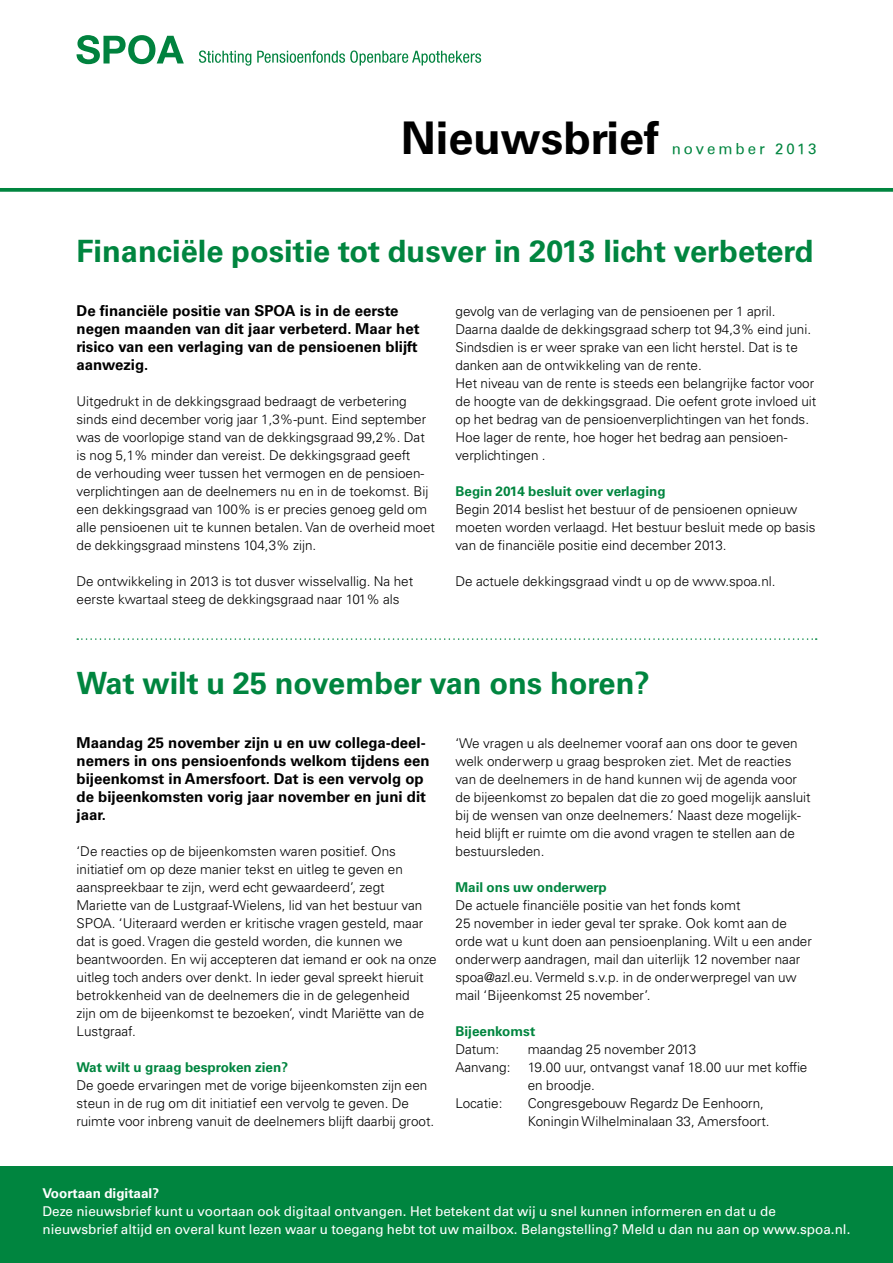
<style>
.page{position:relative;width:893px;height:1263px;background:#fff}
.page>*{position:absolute;margin:0;border:0;box-sizing:border-box;transform-origin:0 0}
.t1{font:700 45px "Univers LT Std";color:#000}
.t2{font:700 30.75px "Univers LT Std";color:#00853f}
.t3{font:700 15px/18px "Univers LT Std";color:#000}
.t4{font:15px "Univers";letter-spacing:.2em;color:#00853f}
.t5{font:300 13.5px/18px "Univers LT Std";color:#000}
.t6{font:13.5px/18px "Univers LT Std";color:#fff}
.t7{font:700 13.5px "Univers LT Std";color:#00853f}
.t8{font:700 13.5px "Univers LT Std";color:#fff}
</style>
<div class="page">
<svg style="left:77px;top:35px;width:107px;height:29px"></svg>
<svg style="left:199px;top:50px;width:52px;height:16px"></svg>
<svg style="left:257px;top:50px;width:224px;height:16px"></svg>
<svg style="left:0;top:188px;width:893px;height:4px;background:#108c4b"></svg>
<div style="left:0;top:1166px;width:893px;height:97px;background:#00853f"></div>
<svg style="left:77px;top:638px;width:740px;height:2px"></svg>
<h1 class="t1" style="left:401px;top:112px;width:260px">Nieuwsbrief</h1>
<p class="t4" style="left:672px;top:140px;width:146px">november 2013</p>
<h2 class="t2" style="left:77px;top:233px;width:739px">Financiële positie tot dusver in 2013 licht verbeterd</h2>
<p class="t3" style="left:77px;top:302px;width:344px">De financiële positie van SPOA is in de eerste negen maanden van dit jaar verbeterd. Maar het risico van een verlaging van de pensioenen blijft aanwezig.</p>
<p class="t5" style="left:77px;top:392px;width:360px">Uitgedrukt in de dekkingsgraad bedraagt de verbetering sinds eind december vorig jaar 1,3%-punt. Eind september was de voorlopige stand van de dekkingsgraad 99,2%. Dat is nog 5,1% minder dan vereist. De dekkingsgraad geeft<br>de verhouding weer tussen het vermogen en de pensioen&shy;verplichtingen aan de deelnemers nu en in de toekomst. Bij een dekkingsgraad van 100% is er precies genoeg geld om alle pensioenen uit te kunnen betalen. Van de overheid moet de dekkingsgraad minstens 104,3% zijn.</p>
<p class="t5" style="left:77px;top:572px;width:338px">De ontwikkeling in 2013 is tot dusver wisselvallig. Na het eerste kwartaal steeg de dekkingsgraad naar 101% als</p>
<p class="t5" style="left:455px;top:302px;width:362px">gevolg van de verlaging van de pensioenen per 1 april.<br>Daarna daalde de dekkingsgraad scherp tot 94,3% eind juni.<br>Sindsdien is er weer sprake van een licht herstel. Dat is te danken aan de ontwikkeling van de rente.<br>Het niveau van de rente is steeds een belangrijke factor voor de hoogte van de dekkingsgraad. Die oefent grote invloed uit op het bedrag van de pensioenverplichtingen van het fonds.<br>Hoe lager de rente, hoe hoger het bedrag aan pensioen&shy;verplichtingen .</p>
<p class="t7" style="left:455px;top:483px;width:212px">Begin 2014 besluit over verlaging</p>
<p class="t5" style="left:455px;top:500px;width:361px">Begin 2014 beslist het bestuur of de pensioenen opnieuw moeten worden verlaagd. Het bestuur besluit mede op basis van de financiële positie eind december 2013.</p>
<p class="t5" style="left:455px;top:572px;width:322px">De actuele dekkingsgraad vindt u op de www.spoa.nl.</p>
<h2 class="t2" style="left:77px;top:665px;width:575px">Wat wilt u 25 november van ons horen?</h2>
<p class="t3" style="left:77px;top:734px;width:355px">Maandag 25 november zijn u en uw collega-deel&shy;nemers in ons pensioenfonds welkom tijdens een bijeenkomst in Amersfoort. Dat is een vervolg op de bijeenkomsten vorig jaar november en juni dit jaar.</p>
<p class="t5" style="left:77px;top:842px;width:362px">‘De reacties op de bijeenkomsten waren positief. Ons initiatief om op deze manier tekst en uitleg te geven en aanspreekbaar te zijn, werd echt gewaardeerd’, zegt Mariette van de Lustgraaf-Wielens, lid van het bestuur van SPOA. ‘Uiteraard werden er kritische vragen gesteld, maar dat is goed. Vragen die gesteld worden, die kunnen we beantwoorden. En wij accepteren dat iemand er ook na onze uitleg toch anders over denkt. In ieder geval spreekt hieruit betrokkenheid van de deelnemers die in de gelegenheid<br>zijn om de bijeenkomst te bezoeken’, vindt Mariëtte van de Lustgraaf.</p>
<p class="t7" style="left:77px;top:1059px;width:213px">Wat wilt u graag besproken zien?</p>
<p class="t5" style="left:77px;top:1076px;width:359px">De goede ervaringen met de vorige bijeenkomsten zijn een steun in de rug om dit initiatief een vervolg te geven. De ruimte voor inbreng vanuit de deelnemers blijft daarbij groot.</p>
<p class="t5" style="left:455px;top:734px;width:357px">‘We vragen u als deelnemer vooraf aan ons door te geven welk onderwerp u graag besproken ziet. Met de reacties van de deelnemers in de hand kunnen wij de agenda voor de bijeenkomst zo bepalen dat die zo goed mogelijk aansluit bij de wensen van onze deelnemers.’ Naast deze mogelijk&shy;heid blijft er ruimte om die avond vragen te stellen aan de bestuursleden.</p>
<p class="t7" style="left:455px;top:879px;width:153px">Mail ons uw onderwerp</p>
<p class="t5" style="left:455px;top:896px;width:358px">De actuele financiële positie van het fonds komt<br>25 november in ieder geval ter sprake. Ook komt aan de orde wat u kunt doen aan pensioenplaning. Wilt u een ander onderwerp aandragen, mail dan uiterlijk 12 november naar spoa@azl.eu. Vermeld s.v.p. in de onderwerpregel van uw mail ‘Bijeenkomst 25 november’.</p>
<p class="t7" style="left:455px;top:1023px;width:81px">Bijeenkomst</p>
<p class="t5" style="left:455px;top:1040px;width:45px">Datum:</p>
<p class="t5" style="left:528px;top:1040px;width:170px">maandag 25 november 2013</p>
<p class="t5" style="left:455px;top:1058px;width:56px">Aanvang:</p>
<p class="t5" style="left:528px;top:1058px;width:281px">19.00 uur, ontvangst vanaf 18.00 uur met koffie en broodje.</p>
<p class="t5" style="left:455px;top:1094px;width:48px">Locatie:</p>
<p class="t5" style="left:528px;top:1094px;width:243px">Congresgebouw Regardz De Eenhoorn,<br>Koningin Wilhelminalaan 33, Amersfoort.</p>
<p class="t8" style="left:43px;top:1185px;width:118px">Voortaan digitaal?</p>
<p class="t6" style="left:43px;top:1202px;width:809px">Deze nieuwsbrief kunt u voortaan ook digitaal ontvangen. Het betekent dat wij u snel kunnen informeren en dat u de nieuwsbrief altijd en overal kunt lezen waar u toegang hebt tot uw mailbox. Belangstelling? Meld u dan nu aan op www.spoa.nl.</p>
</div>
